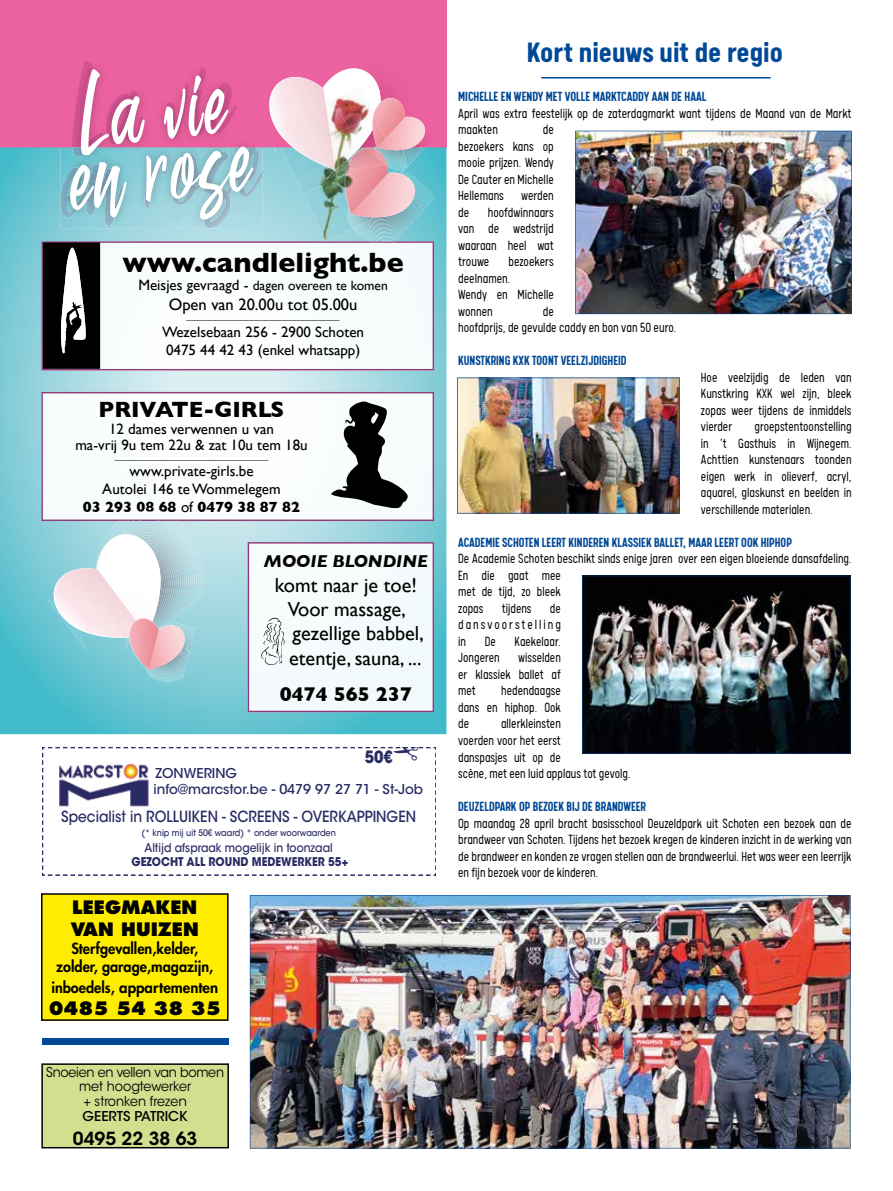
<style>
.page{position:relative;width:893px;height:1191px;background:#fff}
.page>*{position:absolute;margin:0;border:0;box-sizing:border-box;transform-origin:0 0}
.t1{font:700 31.5px "Calps";color:#004996}
.t2{font:700 28.5px "Gill Sans";color:#000}
.t3{font:700 22.5px "Gill Sans";color:#000}
.t4{font:20.25px/24.3px "Gill Sans";color:#000}
.t5{font:700 20.25px "Gill Sans";color:#000}
.t6{font:800 18px/21.6px "Futura Std";color:#000}
.t7{font:600 18px "ITC Avant Garde Std";color:#000}
.t8{font:italic 700 17.55px "Gill Sans";color:#000}
.t9{font:700 16.8px "ITC Avant Garde Std";color:#292b64;scale:.9 1}
.t10{font:16.5px "Gill Sans";color:#000}
.t11{font:500 15.3px "ITC Avant Garde Std";color:#292b64;scale:.9 1}
.t12{font:300 15px/16.5px "Calps";color:#000;text-align:justify;scale:.86 1}
.t13{font:300 15px/16.5px "Calps";color:#000;scale:.87 1}
.t14{font:15px/18px "Gill Sans";color:#000;text-align:center}
.t15{font:700 15px "Calps";color:#004996;scale:.86 1}
.t16{font:800 15px/18px "Futura Std";color:#000;text-align:center;scale:.96 1}
.t17{font:700 15px "Calps";color:#004996;scale:.87 1}
.t18{font:500 13.5px/16.2px "ITC Avant Garde Std";color:#292b64}
.t19{font:13.5px/13.5px "ITC Avant Garde Std";letter-spacing:-.02em;color:#000;text-align:center;scale:.94 1}
.t20{font:13.5px "Gill Sans";color:#000}
.t21{font:13.5px "ITC Avant Garde Std";color:#000;scale:.94 1}
.t22{font:500 13.5px "ITC Avant Garde Std";color:#000}
.t23{font:500 12px "ITC Avant Garde Std";color:#292b64;scale:.9 1}
.t24{font:700 12px "ITC Avant Garde Std";color:#292b64;scale:.9 1}
.t25{font:500 9px "ITC Avant Garde Std";color:#292b64;scale:.9 1}
.t26{font:7.5px "Gill Sans";color:#000}
.s1{font-size:15px}
.s2{font-weight:700}
</style>
<div class="page">
<div style="left:0;top:0;width:446px;height:147px;background:#ec619f"></div>
<svg style="left:0;top:147px;width:446px;height:587px;background:#7dcad6"></svg>
<svg style="left:41px;top:392px;width:393px;height:129px"></svg>
<svg style="left:331px;top:401px;width:77px;height:107px"></svg>
<div style="left:248px;top:542px;width:186px;height:170px;background:#f5fafb"></div>
<svg style="left:36px;top:501px;width:169px;height:180px"></svg>
<img style="left:129px;top:618px;width:30px;height:52px">
<svg style="left:43px;top:61px;width:395px;height:308px"></svg>
<img style="left:370px;top:115px;width:15px;height:33px">
<hr style="left:541px;top:77px;width:230px;height:2px;background:#004996">
<img style="left:575px;top:131px;width:277px;height:183px">
<div style="left:43px;top:1039px;width:186px;height:6px;background:#004996"></div>
<img style="left:457px;top:377px;width:223px;height:136px">
<img style="left:582px;top:575px;width:268px;height:178px">
<img style="left:250px;top:895px;width:600px;height:253px">
<div style="left:41px;top:893px;width:188px;height:127px;background:#ffed00"></div>
<div style="left:41px;top:1063px;width:188px;height:85px;background:#d1df8f"></div>
<svg style="left:43px;top:747px;width:393px;height:128px"></svg>
<h2 class="t2" style="left:123px;top:240px;width:283px">www.candlelight.be</h2>
<p class="t20" style="left:138px;top:277px;width:251px"><span class="s1">Meisjes gevraagd -</span> dagen overeen te komen</p>
<p class="t10" style="left:169px;top:295px;width:190px">Open van 20.00u tot 05.00u</p>
<p class="t26" style="left:187px;top:312px;width:155px">_____________________________________</p>
<p class="t14" style="left:162px;top:323px;width:203px;text-align:left">Wezelsebaan 256 - 2900 Schoten<br>0475 44 42 43 (enkel whatsapp)</p>
<h3 class="t3" style="left:99px;top:391px;width:187px">PRIVATE-GIRLS</h3>
<p class="t14" style="left:75px;top:420px;width:234px;line-height:16.5px">12 dames verwennen u van<br>ma-vrij 9u tem 22u &amp; zat 10u tem 18u</p>
<p class="t26" style="left:115px;top:452px;width:155px">_____________________________________</p>
<p class="t14" style="left:83px;top:461px;width:218px">www.private-girls.be<br>Autolei 146 te Wommelegem<br><span class="s2">03 293 08 68</span> of <span class="s2">0479 38 87 82</span></p>
<p class="t8" style="left:264px;top:551px;width:165px">MOOIE BLONDINE</p>
<h3 class="t4" style="left:288px;top:572px;width:137px;text-indent:-13px">komt naar je toe!<br>Voor massage, gezellige babbel, etentje, sauna, ...</h3>
<h3 class="t5" style="left:280px;top:678px;width:134px">0474 565 237</h3>
<p class="t9" style="left:365px;top:745px;width:33px">50€</p>
<p class="t18" style="left:154px;top:765px;width:271px">ZONWERING<br>info@marcstor.be - 0479 97 27 71 - St-Job</p>
<p class="t11" style="left:61px;top:806px;width:396px">Specialist in ROLLUIKEN - SCREENS - OVERKAPPINGEN</p>
<p class="t25" style="left:141px;top:827px;width:218px">(* knip mij uit 50€ waard) * onder woorwaarden</p>
<p class="t23" style="left:145px;top:840px;width:211px">Altijd afspraak mogelijk in toonzaal</p>
<p class="t24" style="left:132px;top:854px;width:242px">GEZOCHT ALL ROUND MEDEWERKER 55+</p>
<p class="t6" style="left:71px;top:896px;width:129px">LEEGMAKEN<br>VAN HUIZEN</p>
<p class="t16" style="left:56px;top:939px;width:165px">Sterfgevallen,kelder, zolder, garage,magazijn,</p>
<p class="t16" style="left:51px;top:978px;width:175px">inboedels, appartementen</p>
<p class="t6" style="left:49px;top:997px;width:174px">0485 54 38 35</p>
<p class="t19" style="left:46px;top:1065px;width:191px">Snoeien en vellen van bomen met hoogtewerker</p>
<p class="t21" style="left:83px;top:1092px;width:112px">+ stronken frezen</p>
<p class="t22" style="left:83px;top:1107px;width:107px">GEERTS PATRICK</p>
<p class="t7" style="left:73px;top:1126px;width:126px">0495 22 38 63</p>
<h1 class="t1" style="left:527px;top:33px;width:258px">Kort nieuws uit de regio</h1>
<p class="t17" style="left:458px;top:88px;width:287px">MICHELLE EN WENDY MET VOLLE MARKTCADDY AAN DE HAAL</p>
<p class="t13" style="left:458px;top:104px;width:454px">April was extra feestelijk op de zaterdagmarkt want tijdens de Maand van de Markt maakten</p>
<p class="t13" style="left:458px;top:121px;width:111px;text-align:justify;text-indent:85px">de bezoekers kans op mooie prijzen. Wendy De Cauter en Michelle Hellemans werden de hoofdwinnaars van de wedstrijd waaraan heel wat trouwe</p>
<p class="t13" style="left:458px;top:253px;width:111px;text-indent:50px">bezoekers deelnamen.<br>Wendy en Michelle wonnen</p>
<p class="t13" style="left:458px;top:302px;width:252px;text-indent:85px">de<br>hoofdprijs, de gevulde caddy en bon van 50 euro.</p>
<p class="t15" style="left:458px;top:352px;width:197px">KUNSTKRING KXK TOONT VEELZIJDIGHEID</p>
<p class="t12" style="left:701px;top:368px;width:177px">Hoe veelzijdig de leden van Kunstkring KXK wel zijn, bleek zopas weer tijdens de inmiddels vierder</p>
<p class="t12" style="left:701px;top:418px;width:177px;text-indent:54px">groepstentoonstelling in ’t Gasthuis in Wijnegem.<br>Achttien kunstenaars toonden eigen werk in olieverf, acryl, aquarel, glaskunst en beelden in verschillende materialen.</p>
<p class="t15" style="left:458px;top:533px;width:390px">ACADEMIE SCHOTEN LEERT KINDEREN KLASSIEK BALLET, MAAR LEERT OOK HIPHOP</p>
<p class="t12" style="left:458px;top:550px;width:459px;text-align:left">De Academie Schoten beschikt sinds enige jaren over een eigen bloeiende dansafdeling.<br>En die gaat mee<br>met de tijd, zo bleek<br>zopas tijdens de<br>dansvoorstelling<br>in De Kaekelaar.<br>Jongeren wisselden<br>er klassiek ballet af<br>met</p>
<p class="t12" style="left:458px;top:682px;width:121px;text-indent:43px">hedendaagse dans en hiphop. Ook de</p>
<p class="t12" style="left:458px;top:715px;width:202px;text-align:left;text-indent:43px">allerkleinsten<br>voerden voor het eerst<br>danspasjes uit op de<br>scène, met een luid applaus tot gevolg.</p>
<p class="t15" style="left:458px;top:797px;width:220px">DEUZELDPARK OP BEZOEK BIJ DE BRANDWEER</p>
<p class="t12" style="left:458px;top:814px;width:459px">Op maandag 28 april bracht basisschool Deuzeldpark uit Schoten een bezoek aan de brandweer van Schoten. Tijdens het bezoek kregen de kinderen inzicht in de werking van de brandweer en konden ze vragen stellen aan de brandweerlui. Het was weer een leerrijk en fijn bezoek voor de kinderen.</p>
</div>
